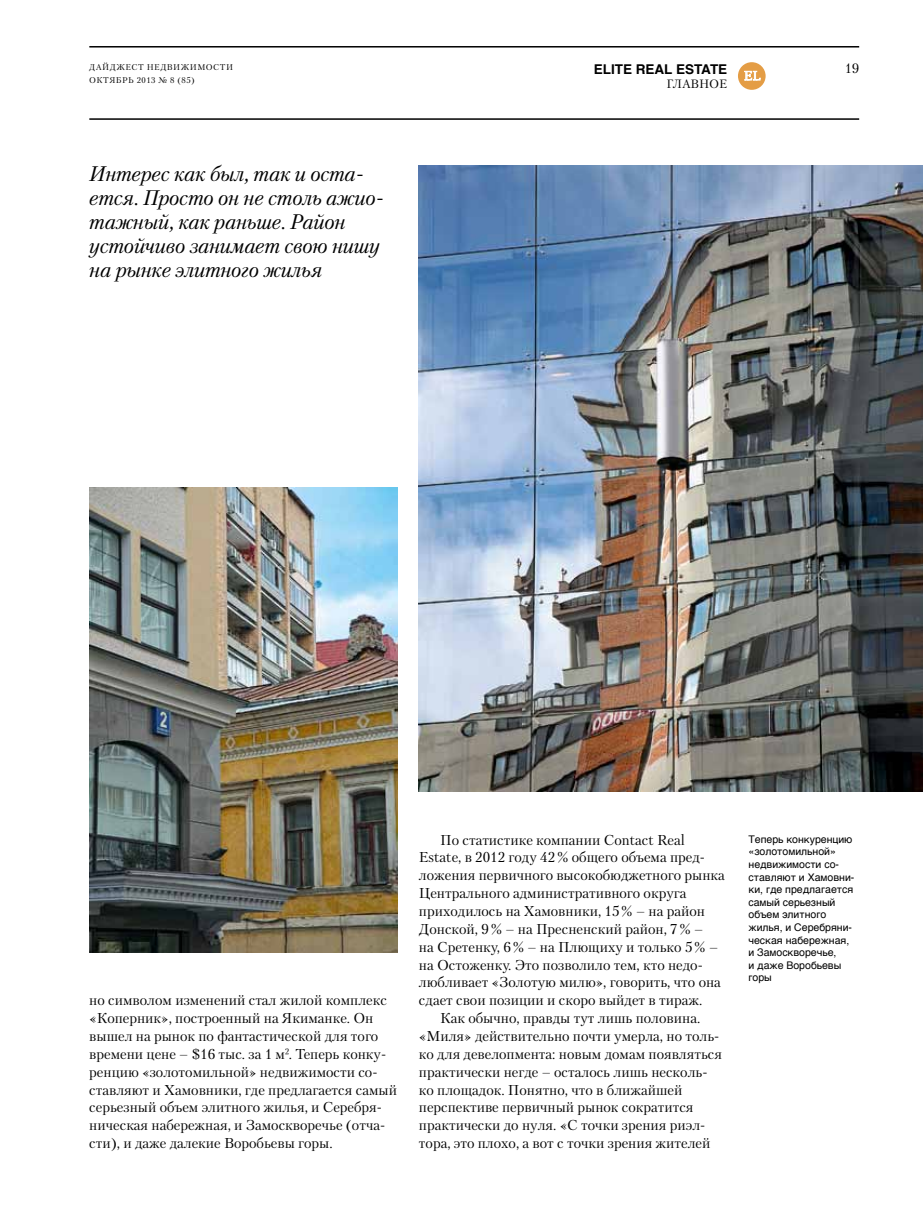
<style>
.page{position:relative;width:923px;height:1212px;background:#fff}
.page>*{position:absolute;margin:0;border:0;box-sizing:border-box;transform-origin:0 0}
.t1{font:italic 21px/24px "Petersburg TF";letter-spacing:-.01em;color:#000}
.t2{font:14.25px/17.9px "Petersburg TF";color:#000}
.t3{font:700 13.5px "Helvetica TF";color:#000}
.t4{font:13.5px "Petersburg TF";color:#000}
.t5{font:12.6px "Petersburg TF";color:#fff}
.t6{font:12px "Petersburg TF";color:#000}
.t7{font:10.5px/12.6px "Helvetica TF";color:#000}
.t8{font:8.25px/13.5px "Petersburg TF";letter-spacing:.06em;color:#000}
</style>
<div class="page">
<hr style="left:89px;top:118px;width:770px;height:2px;background:#000">
<hr style="left:89px;top:46px;width:770px;height:2px;background:#000">
<div style="left:738px;top:62px;width:27px;height:28px;background:#e49d45;border-radius:50%"></div>
<svg style="left:744px;top:71px;width:16px;height:9px"></svg>
<img style="left:419px;top:166px;width:504px;height:625px">
<img style="left:89px;top:488px;width:309px;height:464px">
<p class="t8" style="left:89px;top:60px;width:145px">дайджест недвижимости<br>ОКтябрь 2013 № 8 (85)</p>
<p class="t3" style="left:594px;top:58px;width:135px">ELITE REAL ESTATE</p>
<p class="t6" style="left:666px;top:77px;width:62px">Главное</p>
<p class="t5" style="left:744px;top:68px;width:18px">EL</p>
<h1 class="t1" style="left:89px;top:160px;width:293px">Интерес как был, так и оста&shy;ется. Просто он не столь ажио&shy;тажный, как раньше. Район устойчиво занимает свою нишу на рынке элитного жилья</h1>
<p class="t4" style="left:845px;top:60px;width:16px">19</p>
<p class="t2" style="left:89px;top:991px;width:309px">но символом изменений стал жилой комплекс «Коперник», построенный на Якиманке. Он вышел на рынок по фантастической для того времени цене – $16 тыс. за 1 м². Теперь конку‑ ренцию «золотомильной» недвижимости со‑ ставляют и Хамовники, где предлагается самый серьезный объем элитного жилья, и Серебря‑ ническая набережная, и Замоскворечье (отча‑ сти), и даже далекие Воробьевы горы.</p>
<p class="t2" style="left:440px;top:830px;width:246px">По статистике компании Contact Real</p>
<p class="t2" style="left:419px;top:848px;width:287px">Estate, в 2012 году 42% общего объема пред‑</p>
<p class="t2" style="left:419px;top:866px;width:307px">ложения первичного высокобюджетного рынка</p>
<p class="t2" style="left:419px;top:884px;width:269px">Центрального административного округа</p>
<p class="t2" style="left:419px;top:902px;width:287px">приходилось на Хамовники, 15% – на район</p>
<p class="t2" style="left:419px;top:920px;width:286px">Донской, 9% – на Пресненский район, 7% –</p>
<p class="t2" style="left:419px;top:937px;width:301px">на Сретенку, 6% – на Плющиху и только 5% –</p>
<p class="t2" style="left:419px;top:955px;width:285px">на Остоженку. Это позволило тем, кто недо‑</p>
<p class="t2" style="left:419px;top:973px;width:303px">любливает «Золотую милю», говорить, что она</p>
<p class="t2" style="left:419px;top:991px;width:285px">сдает свои позиции и скоро выйдет в тираж.</p>
<p class="t2" style="left:440px;top:1009px;width:261px">Как обычно, правды тут лишь половина.</p>
<p class="t2" style="left:419px;top:1027px;width:302px">«Миля» действительно почти умерла, но толь‑</p>
<p class="t2" style="left:419px;top:1044px;width:305px">ко для девелопмента: новым домам появляться</p>
<p class="t2" style="left:419px;top:1062px;width:290px">практически негде – осталось лишь несколь‑</p>
<p class="t2" style="left:419px;top:1080px;width:265px">ко площадок. Понятно, что в ближайшей</p>
<p class="t2" style="left:419px;top:1098px;width:276px">перспективе первичный рынок сократится</p>
<p class="t2" style="left:419px;top:1116px;width:288px">практически до нуля. «С точки зрения риэл‑</p>
<p class="t2" style="left:419px;top:1134px;width:293px">тора, это плохо, а вот с точки зрения жителей</p>
<p class="t7" style="left:748px;top:833px;width:107px">Теперь конкуренцию «золотомильной» недвижимости со&shy;ставляют и Хамовни&shy;ки, где предлагается самый серьезный объем элитного жилья, и Серебряни&shy;ческая набережная, и Замоскворечье,<br>и даже Воробьевы горы</p>
</div>
